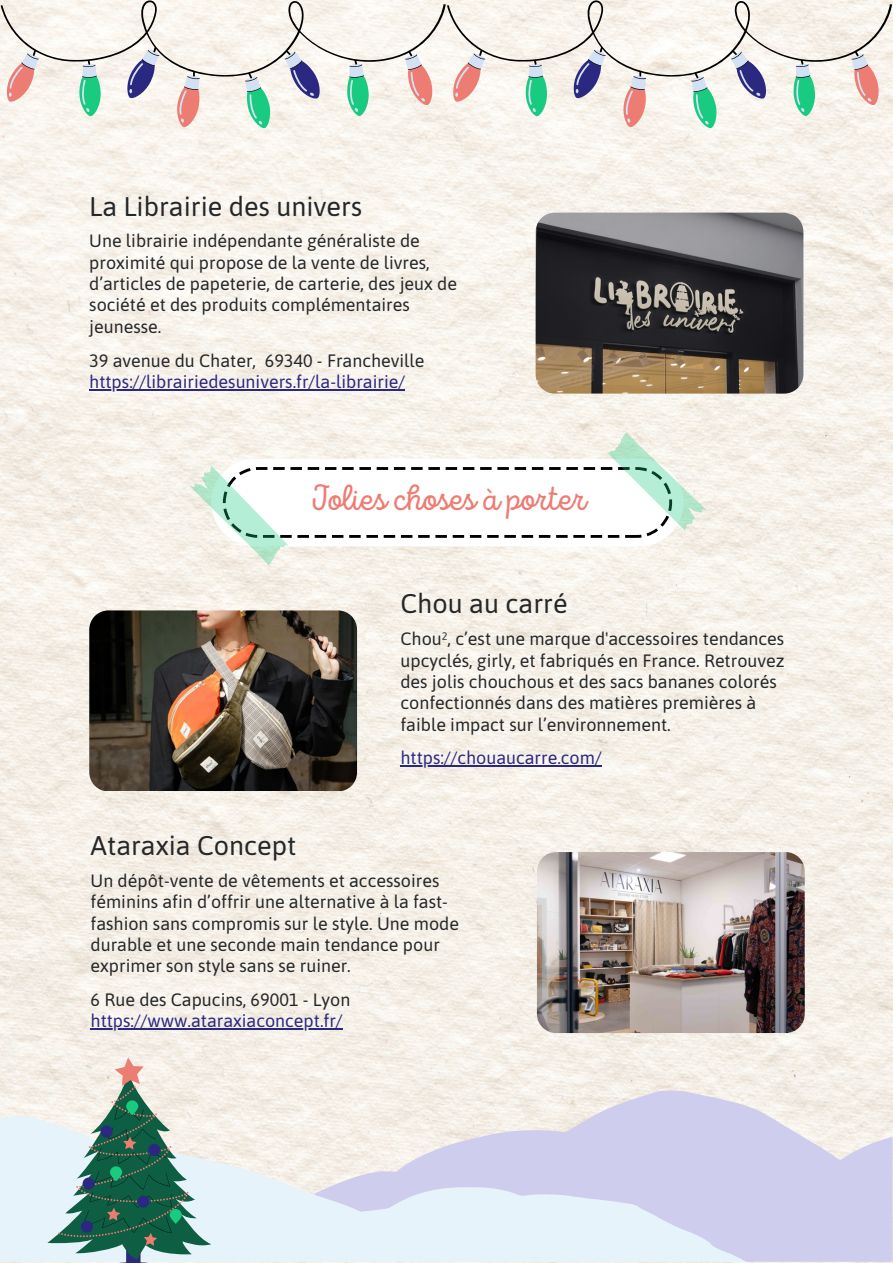
<style>
.page{position:relative;width:893px;height:1264px;background:#fff}
.page>*{position:absolute;margin:0;border:0;box-sizing:border-box;transform-origin:0 0}
.t1{font:36.3px "Intro Script";color:#ed7c73}
.t2{font:27px "Asap";color:#252729}
.t3{font:17.85px/21.3px "Asap";color:#252729}
.t4{font:17.85px "Asap";color:#2b2882}
</style>
<div class="page">
<img style="left:0;top:0;width:892px;height:1262px">
<svg style="left:1px;top:0;width:890px;height:129px"></svg>
<svg style="left:0;top:1092px;width:313px;height:169px;background:#ebf1f3"></svg>
<svg style="left:313px;top:1090px;width:579px;height:171px;background:#dddeee"></svg>
<svg style="left:47px;top:1057px;width:164px;height:205px;background:#94b1a8"></svg>
<img style="left:535px;top:213px;width:268px;height:180px">
<svg style="left:189px;top:427px;width:518px;height:143px"></svg>
<img style="left:89px;top:610px;width:268px;height:180px">
<img style="left:537px;top:852px;width:267px;height:181px">
<hr style="left:89px;top:389px;width:316px;height:1px;background:#2b2882">
<hr style="left:400px;top:765px;width:201px;height:1px;background:#2b2882">
<hr style="left:91px;top:1028px;width:251px;height:1px;background:#2b2882">
<p class="t2" style="left:89px;top:190px;width:274px">La Librairie des univers</p>
<p class="t3" style="left:89px;top:230px;width:369px">Une librairie indépendante généraliste de proximité qui propose de la vente de livres, d’articles de papeterie, de carterie, des jeux de société et des produits complémentaires jeunesse.</p>
<p class="t3" style="left:89px;top:349px;width:337px">39 avenue du Chater, 69340 - Francheville</p>
<p class="t4" style="left:89px;top:371px;width:317px">https://librairiedesunivers.fr/la-librairie/</p>
<p class="t1" style="left:310px;top:483px;width:277px">Jolies choses à porter</p>
<p class="t2" style="left:400px;top:588px;width:169px">Chou au carré</p>
<p class="t3" style="left:400px;top:628px;width:385px">Chou², c’est une marque d'accessoires tendances upcyclés, girly, et fabriqués en France. Retrouvez des jolis chouchous et des sacs bananes colorés confectionnés dans des matières premières à faible impact sur l’environnement.</p>
<p class="t4" style="left:400px;top:747px;width:203px">https://chouaucarre.com/</p>
<p class="t2" style="left:91px;top:829px;width:207px">Ataraxia Concept</p>
<p class="t3" style="left:91px;top:869px;width:370px">Un dépôt-vente de vêtements et accessoires féminins afin d’offrir une alternative à la fast&shy;fashion sans compromis sur le style. Une mode durable et une seconde main tendance pour exprimer son style sans se ruiner.</p>
<p class="t3" style="left:91px;top:988px;width:261px">6 Rue des Capucins, 69001 - Lyon</p>
<p class="t4" style="left:91px;top:1010px;width:253px">https://www.ataraxiaconcept.fr/</p>
</div>
